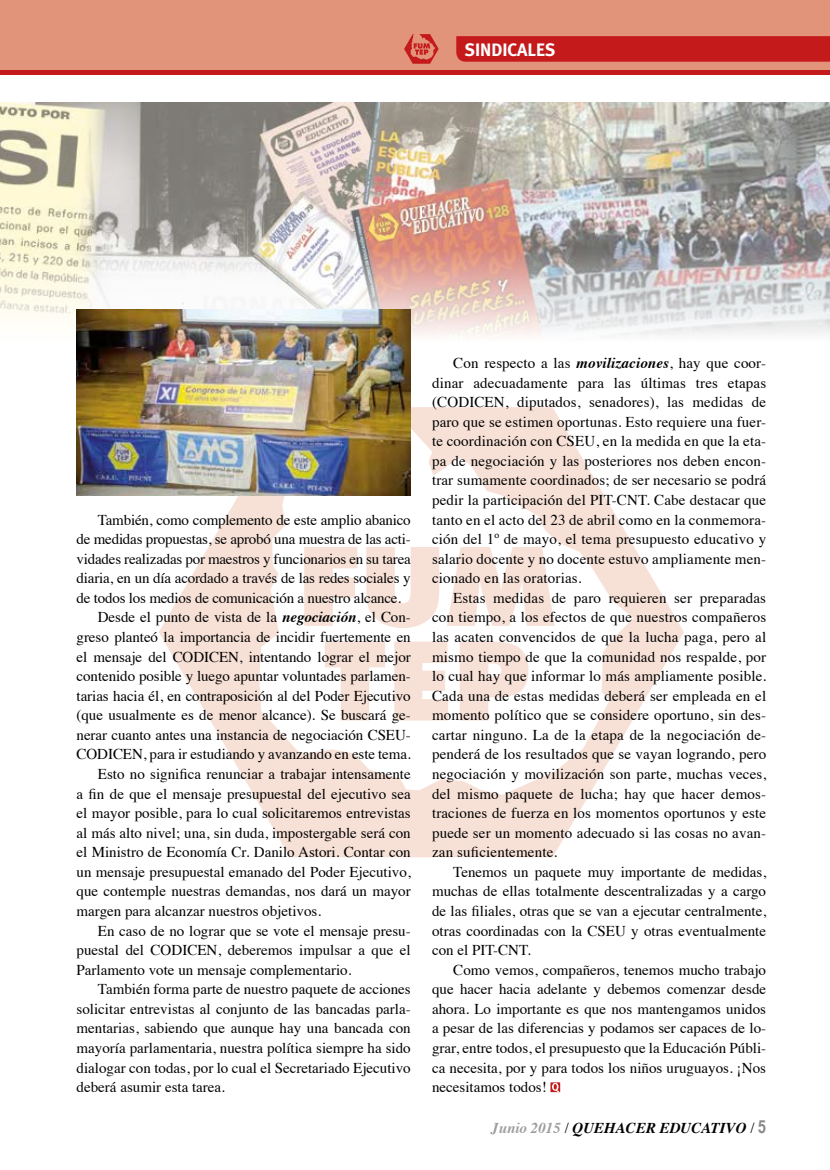
<style>
.page{position:relative;width:830px;height:1170px;background:#fff}
.page>*{position:absolute;margin:0;border:0;box-sizing:border-box;transform-origin:0 0}
.t1{font:700 18px "Meta";color:#fff}
.t2{font:15px/19.5px "Times";color:#000;text-align:justify}
.t3{font:italic 700 15px "Times";color:#000}
.s1{font-weight:700;font-style:italic}
.s2{color:#9d9d9c}
.s3{font-weight:400;font-style:normal}
.s4{font-family:"Arial Narrow";font-style:normal;font-size:18px;color:#878787}
</style>
<div class="page">
<svg style="left:159px;top:407px;width:524px;height:450px"></svg>
<div style="left:0;top:36px;width:829px;height:38px;background:#c51a1b"></div>
<div style="left:0;top:0;width:829px;height:70px;background:#e2947b"></div>
<svg style="left:456px;top:36px;width:373px;height:26px;background:#c51c1c"></svg>
<svg style="left:404px;top:34px;width:34px;height:30px"></svg>
<svg style="left:550px;top:1082px;width:10px;height:9px"></svg>
<img style="left:0;top:102px;width:829px;height:246px">
<img style="left:77px;top:309px;width:333px;height:186px">
<p class="t1" style="left:464px;top:40px;width:92px">SINDICALES</p>
<p class="t2" style="left:98px;top:508px;width:314px">También, como complemento de este amplio abanico</p>
<p class="t2" style="left:77px;top:528px;width:335px">de medidas propuestas, se aprobó una muestra de las acti-</p>
<p class="t2" style="left:77px;top:547px;width:335px">vidades realizadas por maestros y funcionarios en su tarea</p>
<p class="t2" style="left:77px;top:567px;width:335px">diaria, en un día acordado a través de las redes sociales y</p>
<p class="t2" style="left:77px;top:586px;width:326px">de todos los medios de comunicación a nuestro alcance.</p>
<p class="t2" style="left:98px;top:606px;width:314px">Desde el punto de vista de la <span class="s1">negociación</span>, el Con-</p>
<p class="t2" style="left:77px;top:626px;width:335px">greso planteó la importancia de incidir fuertemente en</p>
<p class="t2" style="left:77px;top:645px;width:335px">el mensaje del CODICEN, intentando lograr el mejor</p>
<p class="t2" style="left:77px;top:665px;width:335px">contenido posible y luego apuntar voluntades parlamen-</p>
<p class="t2" style="left:77px;top:684px;width:335px">tarias hacia él, en contraposición al del Poder Ejecutivo</p>
<p class="t2" style="left:77px;top:704px;width:335px">(que usualmente es de menor alcance). Se buscará ge-</p>
<p class="t2" style="left:77px;top:723px;width:335px">nerar cuanto antes una instancia de negociación CSEU-</p>
<p class="t2" style="left:77px;top:743px;width:335px">CODICEN, para ir estudiando y avanzando en este tema.</p>
<p class="t2" style="left:98px;top:762px;width:314px">Esto no significa renunciar a trabajar intensamente</p>
<p class="t2" style="left:77px;top:782px;width:335px">a fin de que el mensaje presupuestal del ejecutivo sea</p>
<p class="t2" style="left:77px;top:802px;width:335px">el mayor posible, para lo cual solicitaremos entrevistas</p>
<p class="t2" style="left:77px;top:821px;width:335px">al más alto nivel; una, sin duda, impostergable será con</p>
<p class="t2" style="left:77px;top:841px;width:335px">el Ministro de Economía Cr. Danilo Astori. Contar con</p>
<p class="t2" style="left:77px;top:860px;width:335px">un mensaje presupuestal emanado del Poder Ejecutivo,</p>
<p class="t2" style="left:77px;top:880px;width:335px">que contemple nuestras demandas, nos dará un mayor</p>
<p class="t2" style="left:77px;top:899px;width:246px">margen para alcanzar nuestros objetivos.</p>
<p class="t2" style="left:98px;top:919px;width:314px">En caso de no lograr que se vote el mensaje presu-</p>
<p class="t2" style="left:77px;top:939px;width:335px">puestal del CODICEN, deberemos impulsar a que el</p>
<p class="t2" style="left:77px;top:958px;width:276px">Parlamento vote un mensaje complementario.</p>
<p class="t2" style="left:98px;top:978px;width:314px">También forma parte de nuestro paquete de acciones</p>
<p class="t2" style="left:77px;top:997px;width:335px">solicitar entrevistas al conjunto de las bancadas parla-</p>
<p class="t2" style="left:77px;top:1017px;width:335px">mentarias, sabiendo que aunque hay una bancada con</p>
<p class="t2" style="left:77px;top:1036px;width:335px">mayoría parlamentaria, nuestra política siempre ha sido</p>
<p class="t2" style="left:77px;top:1056px;width:335px">dialogar con todas, por lo cual el Secretariado Ejecutivo</p>
<p class="t2" style="left:77px;top:1075px;width:150px">deberá asumir esta tarea.</p>
<p class="t2" style="left:432px;top:352px;width:335px;text-indent:21px">Con respecto a las <span class="s1">movilizaciones</span>, hay que coor&shy;dinar adecuadamente para las últimas tres etapas (CODICEN, diputados, senadores), las medidas de paro que se estimen oportunas. Esto requiere una fuer&shy;te coordinación con CSEU, en la medida en que la eta&shy;pa de negociación y las posteriores nos deben encon&shy;trar sumamente coordinados; de ser necesario se podrá pedir la participación del PIT-CNT. Cabe destacar que tanto en el acto del 23 de abril como en la conmemora&shy;ción del 1º de mayo, el tema presupuesto educativo y salario docente y no docente estuvo ampliamente men&shy;cionado en las oratorias.</p>
<p class="t2" style="left:432px;top:586px;width:335px;text-indent:21px">Estas medidas de paro requieren ser preparadas con tiempo, a los efectos de que nuestros compañeros las acaten convencidos de que la lucha paga, pero al mismo tiempo de que la comunidad nos respalde, por lo cual hay que informar lo más ampliamente posible.<br>Cada una de estas medidas deberá ser empleada en el momento político que se considere oportuno, sin des&shy;cartar ninguno. La de la etapa de la negociación de&shy;penderá de los resultados que se vayan logrando, pero negociación y movilización son parte, muchas veces, del mismo paquete de lucha; hay que hacer demos&shy;traciones de fuerza en los momentos oportunos y este puede ser un momento adecuado si las cosas no avan&shy;zan suficientemente.</p>
<p class="t2" style="left:432px;top:860px;width:335px;text-indent:21px">Tenemos un paquete muy importante de medidas, muchas de ellas totalmente descentralizadas y a cargo de las filiales, otras que se van a ejecutar centralmente, otras coordinadas con la CSEU y otras eventualmente con el PIT-CNT.</p>
<p class="t2" style="left:432px;top:958px;width:335px;text-indent:21px">Como vemos, compañeros, tenemos mucho trabajo que hacer hacia adelante y debemos comenzar desde ahora. Lo importante es que nos mantengamos unidos a pesar de las diferencias y podamos ser capaces de lo&shy;grar, entre todos, el presupuesto que la Educación Públi&shy;ca necesita, por y para todos los niños uruguayos. ¡Nos necesitamos todos!</p>
<p class="t3" style="left:491px;top:1113px;width:276px"><span class="s2">Junio 2015</span> <span class="s3">/</span> QUEHACER EDUCATIVO <span class="s3">/</span> <span class="s4">5</span></p>
</div>
